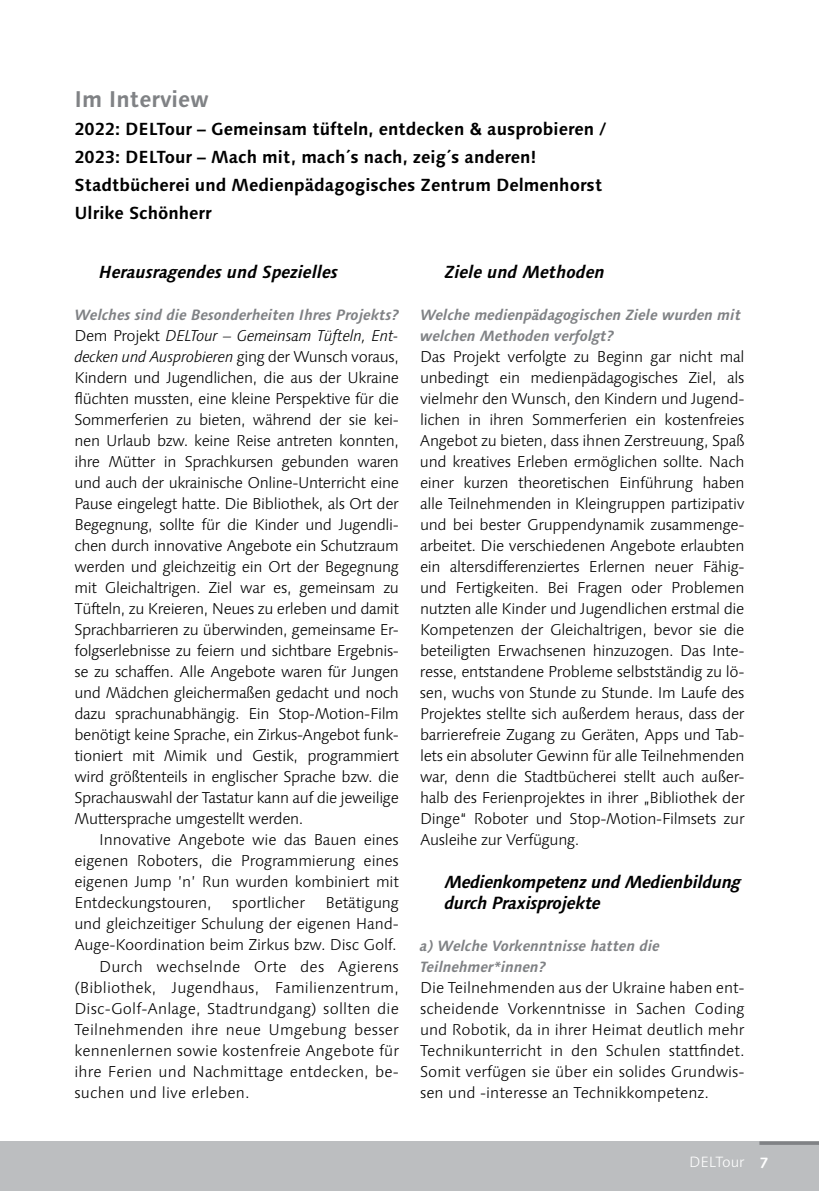
<style>
.page{position:relative;width:819px;height:1191px;background:#fff}
.page>*{position:absolute;margin:0;border:0;box-sizing:border-box;transform-origin:0 0}
.t1{font:700 22.75px "Linotype Syntax";color:#808285}
.t2{font:700 17.5px/28px "Linotype Syntax";color:#000}
.t3{font:italic 700 17.5px/21px "Linotype Syntax";letter-spacing:-.02em;color:#000}
.t4{font:italic 700 17.5px "Linotype Syntax";color:#000}
.t5{font:300 15.75px/21px "Linotype Syntax";color:#000;text-align:justify}
.t6{font:italic 700 14.88px/21px "Linotype Syntax";color:#808285}
.t7{font:300 14.88px "Linotype Syntax";color:#fff}
.s1{font-style:italic}
.s2{font-weight:700}
</style>
<div class="page">
<div style="left:0;top:1141px;width:819px;height:50px;background:#bcbec0"></div>
<hr style="left:759px;top:1141px;width:60px;height:3px;background:#808285">
<h1 class="t1" style="left:74px;top:85px;width:136px">Im Interview</h1>
<p class="t2" style="left:74px;top:115px;width:533px">2022: DELTour – Gemeinsam tüfteln, entdecken &amp; ausprobieren / 2023: DELTour – Mach mit, mach´s nach, zeig´s anderen!<br>Stadtbücherei und Medienpädagogisches Zentrum Delmenhorst Ulrike Schönherr</p>
<p class="t4" style="left:99px;top:262px;width:240px">Herausragendes und Spezielles</p>
<p class="t6" style="left:74px;top:305px;width:326px">Welches sind die Besonderheiten Ihres Projekts?</p>
<p class="t5" style="left:74px;top:325px;width:326px">Dem Projekt <span class="s1">DELTour – Gemeinsam Tüfteln, Ent&shy;decken und Ausprobieren</span> ging der Wunsch voraus, Kindern und Jugendlichen, die aus der Ukraine flüchten mussten, eine kleine Perspektive für die Sommerferien zu bieten, während der sie kei&shy;nen Urlaub bzw. keine Reise antreten konnten, ihre Mütter in Sprachkursen gebunden waren und auch der ukrainische Online-Unterricht eine Pause eingelegt hatte. Die Bibliothek, als Ort der Begegnung, sollte für die Kinder und Jugendli&shy;chen durch innovative Angebote ein Schutzraum werden und gleichzeitig ein Ort der Begegnung mit Gleichaltrigen. Ziel war es, gemeinsam zu Tüfteln, zu Kreieren, Neues zu erleben und damit Sprachbarrieren zu überwinden, gemeinsame Er&shy;folgserlebnisse zu feiern und sichtbare Ergebnis&shy;se zu schaffen. Alle Angebote waren für Jungen und Mädchen gleichermaßen gedacht und noch dazu sprachunabhängig. Ein Stop-Motion-Film benötigt keine Sprache, ein Zirkus-Angebot funk&shy;tioniert mit Mimik und Gestik, programmiert wird größtenteils in englischer Sprache bzw. die Sprachauswahl der Tastatur kann auf die jeweilige Muttersprache umgestellt werden.</p>
<p class="t5" style="left:74px;top:829px;width:326px;text-indent:25px">Innovative Angebote wie das Bauen eines eigenen Roboters, die Programmierung eines eigenen Jump ’n’ Run wurden kombiniert mit Entdeckungstouren,</p>
<p class="t5" style="left:232px;top:892px;width:74px">sportlicher</p>
<p class="t5" style="left:325px;top:892px;width:75px">Betätigung</p>
<p class="t5" style="left:74px;top:913px;width:326px">und gleichzeitiger Schulung der eigenen Hand-</p>
<p class="t5" style="left:74px;top:934px;width:324px">Auge-Koordination beim Zirkus bzw. Disc Golf.</p>
<p class="t5" style="left:99px;top:955px;width:301px">Durch wechselnde Orte des Agierens</p>
<p class="t5" style="left:74px;top:976px;width:326px">(Bibliothek, Jugendhaus, Familienzentrum,</p>
<p class="t5" style="left:74px;top:997px;width:326px">Disc-Golf-Anlage, Stadtrundgang) sollten die</p>
<p class="t5" style="left:74px;top:1018px;width:326px">Teilnehmenden ihre neue Umgebung besser</p>
<p class="t5" style="left:74px;top:1039px;width:326px">kennenlernen sowie kostenfreie Angebote für</p>
<p class="t5" style="left:74px;top:1060px;width:326px">ihre Ferien und Nachmittage entdecken, be-</p>
<p class="t5" style="left:74px;top:1081px;width:177px">suchen und live erleben.</p>
<p class="t4" style="left:445px;top:262px;width:161px">Ziele und Methoden</p>
<p class="t6" style="left:420px;top:305px;width:323px">Welche medienpädagogischen Ziele wurden mit welchen Methoden verfolgt?</p>
<p class="t5" style="left:420px;top:346px;width:326px">Das Projekt verfolgte zu Beginn gar nicht mal unbedingt ein medienpädagogisches Ziel, als vielmehr den Wunsch, den Kindern und Jugend&shy;lichen in ihren Sommerferien ein kostenfreies Angebot zu bieten, dass ihnen Zerstreuung, Spaß und kreatives Erleben ermöglichen sollte. Nach einer kurzen theoretischen Einführung haben alle Teilnehmenden in Kleingruppen partizipativ und bei bester Gruppendynamik zusammenge&shy;arbeitet. Die verschiedenen Angebote erlaubten ein altersdifferenziertes Erlernen neuer Fähig&shy;und Fertigkeiten. Bei Fragen oder Problemen nutzten alle Kinder und Jugendlichen erstmal die Kompetenzen der Gleichaltrigen, bevor sie die beteiligten Erwachsenen hinzuzogen. Das Inte&shy;resse, entstandene Probleme selbstständig zu lö&shy;sen, wuchs von Stunde zu Stunde. Im Laufe des Projektes stellte sich außerdem heraus, dass der barrierefreie Zugang zu Geräten, Apps und Tab&shy;lets ein absoluter Gewinn für alle Teilnehmenden war, denn die Stadtbücherei stellt auch außer&shy;halb des Ferienprojektes in ihrer „Bibliothek der Dinge“ Roboter und Stop-Motion-Filmsets zur Ausleihe zur Verfügung.</p>
<p class="t3" style="left:445px;top:871px;width:298px">Medienkompetenz und Medienbildung durch Praxisprojekte</p>
<p class="t6" style="left:420px;top:935px;width:241px">a) Welche Vorkenntnisse hatten die<br>Teilnehmer*innen?</p>
<p class="t5" style="left:420px;top:976px;width:326px">Die Teilnehmenden aus der Ukraine haben ent&shy;scheidende Vorkenntnisse in Sachen Coding und Robotik, da in ihrer Heimat deutlich mehr Technikunterricht in den Schulen stattfindet.<br>Somit verfügen sie über ein solides Grundwis&shy;sen und -interesse an Technikkompetenz.</p>
<p class="t7" style="left:689px;top:1153px;width:80px">DELTour <span class="s2">7</span></p>
</div>
